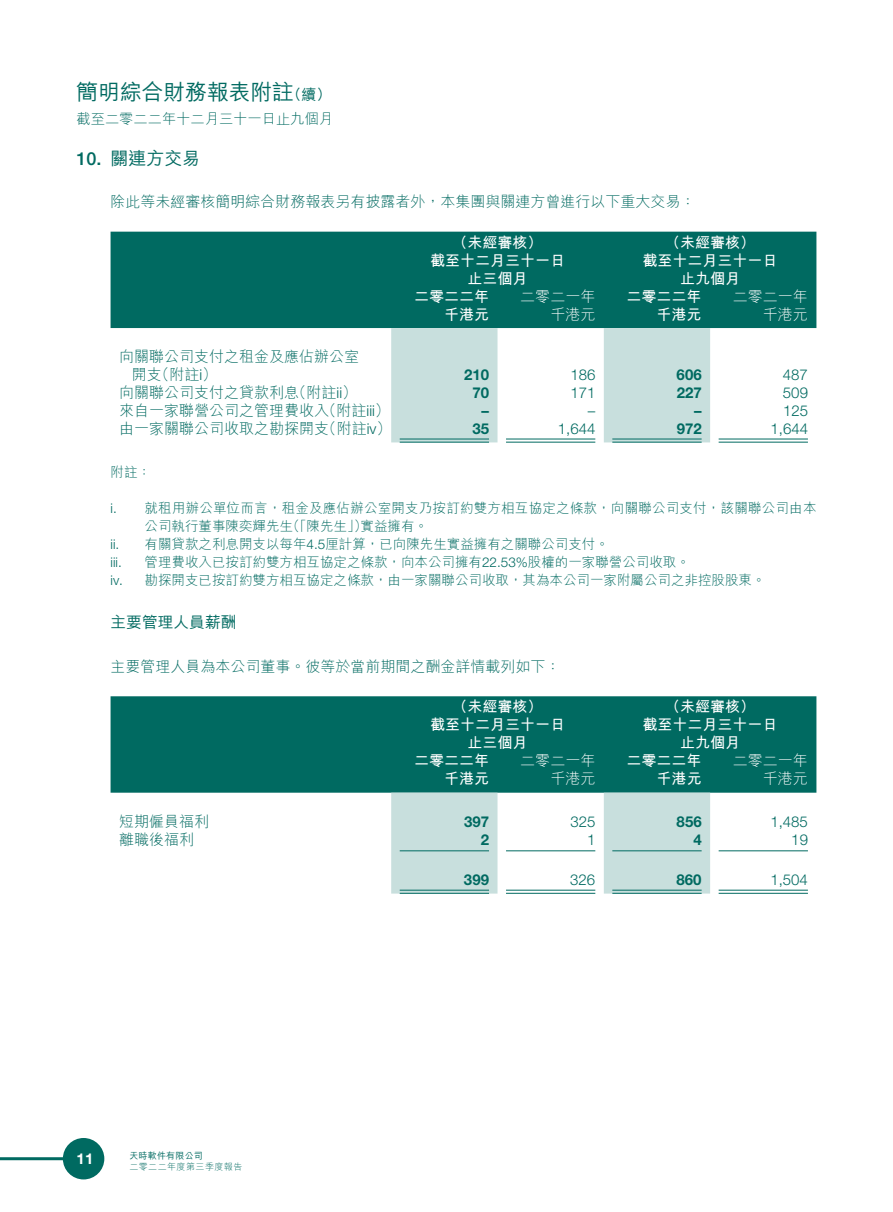
<style>
.page{position:relative;width:893px;height:1212px;background:#fff}
.page>*{position:absolute;margin:0;border:0;box-sizing:border-box;transform-origin:0 0}
.t1{font:500 21.75px "M Hei HK";color:#006a61}
.t2{font:500 18px "M Hei HK";color:#006a61}
.t3{font:500 18px "Helvetica Neue LT Std";color:#006a61}
.t4{font:500 15.75px "M Hei HK";color:#006a61}
.t5{font:300 15px "M Hei HK";color:#006a61}
.t6{font:700 15px/18px "M Hei HK";color:#fff;text-align:center}
.t7{font:300 15px "Helvetica Neue LT Std";color:#006a61}
.t8{font:300 15px "M Hei HK";color:#fff}
.t9{font:700 15px "Helvetica Neue LT Std";color:#006a61}
.t10{font:500 15px "M Hei HK";color:#006a61}
.t11{font:700 15px "Helvetica Neue LT Std";color:#fff}
.t12{font:300 14.25px "M Hei HK";color:#006a61}
.t13{font:300 13.5px/18px "M Hei HK";color:#006a61}
.t14{font:300 13.5px "Helvetica Neue LT Std";color:#006a61}
.t15{font:300 9px "M Hei HK";letter-spacing:.05em;color:#006a61}
.t16{font:500 9px "M Hei HK";letter-spacing:.025em;color:#006a61}
.s1{font-family:"Helvetica Neue LT Std"}
</style>
<div class="page">
<div style="left:63px;top:1138px;width:41px;height:41px;background:#006a61;border-radius:50%"></div>
<hr style="left:0;top:1157px;width:66px;height:3px;background:#006a61">
<div style="left:111px;top:232px;width:705px;height:96px;background:#006a61"></div>
<svg style="left:391px;top:328px;width:319px;height:114px"></svg>
<hr style="left:400px;top:439px;width:89px;height:1px;background:#006a61">
<hr style="left:400px;top:442px;width:89px;height:1px;background:#006a61">
<hr style="left:506px;top:439px;width:89px;height:1px;background:#006a61">
<hr style="left:506px;top:442px;width:89px;height:1px;background:#006a61">
<hr style="left:612px;top:439px;width:90px;height:1px;background:#006a61">
<hr style="left:612px;top:442px;width:90px;height:1px;background:#006a61">
<hr style="left:719px;top:439px;width:89px;height:1px;background:#006a61">
<hr style="left:719px;top:442px;width:89px;height:1px;background:#006a61">
<div style="left:111px;top:696px;width:705px;height:97px;background:#006a61"></div>
<svg style="left:391px;top:793px;width:319px;height:100px"></svg>
<hr style="left:400px;top:850px;width:89px;height:1px;background:#006a61">
<hr style="left:506px;top:850px;width:89px;height:1px;background:#006a61">
<hr style="left:612px;top:850px;width:90px;height:1px;background:#006a61">
<hr style="left:719px;top:850px;width:89px;height:1px;background:#006a61">
<hr style="left:400px;top:890px;width:89px;height:1px;background:#006a61">
<hr style="left:400px;top:893px;width:89px;height:1px;background:#006a61">
<hr style="left:506px;top:890px;width:89px;height:1px;background:#006a61">
<hr style="left:506px;top:893px;width:89px;height:1px;background:#006a61">
<hr style="left:612px;top:890px;width:90px;height:1px;background:#006a61">
<hr style="left:612px;top:893px;width:90px;height:1px;background:#006a61">
<hr style="left:719px;top:890px;width:89px;height:1px;background:#006a61">
<hr style="left:719px;top:893px;width:89px;height:1px;background:#006a61">
<h1 class="t1" style="left:77px;top:76px;width:219px">簡明綜合財務報表附註</h1>
<p class="t12" style="left:77px;top:112px;width:258px">截至二零二二年十二月三十一日止九個月</p>
<h2 class="t2" style="left:111px;top:145px;width:92px">關連方交易</h2>
<p class="t10" style="left:287px;top:84px;width:46px">（續(</p>
<h2 class="t3" style="left:77px;top:148px;width:27px">10.</h2>
<p class="t5" style="left:111px;top:194px;width:587px">除此等未經審核簡明綜合財務報表另有披露者外，本集團與關連方曾進行以下重大交易：</p>
<p class="t6" style="left:665px;top:232px;width:91px">（未經審核(</p>
<p class="t6" style="left:430px;top:232px;width:136px">（未經審核）<br>截至十二月三十一日止三個月</p>
<p class="t6" style="left:643px;top:250px;width:136px">截至十二月三十一日止九個月</p>
<p class="t8" style="left:733px;top:289px;width:77px">二零二一年</p>
<p class="t8" style="left:520px;top:289px;width:76px">二零二一年</p>
<p class="t6" style="left:414px;top:286px;width:76px">二零二二年</p>
<p class="t6" style="left:627px;top:286px;width:76px">二零二二年</p>
<p class="t6" style="left:444px;top:304px;width:46px">千港元</p>
<p class="t8" style="left:550px;top:307px;width:46px">千港元</p>
<p class="t6" style="left:657px;top:304px;width:46px">千港元</p>
<p class="t8" style="left:763px;top:307px;width:46px">千港元</p>
<p class="t5" style="left:119px;top:349px;width:241px">向關聯公司支付之租金及應佔辦公室</p>
<p class="t5" style="left:154px;top:367px;width:64px">（附註<span class="s1">i</span>(</p>
<p class="t5" style="left:132px;top:367px;width:31px">開支</p>
<p class="t9" style="left:464px;top:365px;width:27px">210</p>
<p class="t7" style="left:570px;top:366px;width:27px">186</p>
<p class="t9" style="left:677px;top:365px;width:27px">606</p>
<p class="t7" style="left:783px;top:366px;width:27px">487</p>
<p class="t5" style="left:119px;top:385px;width:181px">向關聯公司支付之貸款利息</p>
<p class="t5" style="left:292px;top:385px;width:67px">（附註<span class="s1">ii</span>(</p>
<p class="t9" style="left:472px;top:383px;width:18px">70</p>
<p class="t7" style="left:570px;top:384px;width:27px">171</p>
<p class="t9" style="left:677px;top:383px;width:27px">227</p>
<p class="t7" style="left:783px;top:384px;width:27px">509</p>
<p class="t5" style="left:322px;top:403px;width:70px">（附註<span class="s1">iii</span>(</p>
<p class="t5" style="left:119px;top:403px;width:211px">來自一家聯營公司之管理費收入</p>
<p class="t9" style="left:482px;top:401px;width:9px">–</p>
<p class="t7" style="left:588px;top:402px;width:9px">–</p>
<p class="t9" style="left:694px;top:401px;width:9px">–</p>
<p class="t7" style="left:783px;top:402px;width:27px">125</p>
<p class="t5" style="left:322px;top:421px;width:71px">（附註<span class="s1">iv</span>(</p>
<p class="t5" style="left:119px;top:421px;width:211px">由一家關聯公司收取之勘探開支</p>
<p class="t13" style="left:111px;top:463px;width:42px">附註：</p>
<p class="t13" style="left:145px;top:499px;width:673px">就租用辦公單位而言，租金及應佔辦公室開支乃按訂約雙方相互協定之條款，向關聯公司支付，該關聯公司由本</p>
<p class="t9" style="left:472px;top:419px;width:18px">35</p>
<p class="t9" style="left:677px;top:419px;width:27px">972</p>
<p class="t7" style="left:558px;top:420px;width:39px">1,644</p>
<p class="t7" style="left:770px;top:420px;width:39px">1,644</p>
<p class="t14" style="left:111px;top:500px;width:8px">.i</p>
<p class="t14" style="left:111px;top:536px;width:10px">.i i</p>
<p class="t14" style="left:111px;top:554px;width:13px">.iii</p>
<p class="t13" style="left:361px;top:517px;width:69px">實益擁有。</p>
<p class="t13" style="left:286px;top:517px;width:82px">（「陳先生」）</p>
<p class="t13" style="left:145px;top:517px;width:466px">公司執行董事陳奕輝先生<br>有關貸款之利息開支以每年<span class="s1">4.5</span>厘計算，已向陳先生實益擁有之關聯公司支付。</p>
<p class="t13" style="left:145px;top:553px;width:547px">管理費收入已按訂約雙方相互協定之條款，向本公司擁有<span class="s1">22.53%</span>股權的一家聯營公司收取。</p>
<p class="t13" style="left:145px;top:571px;width:622px">勘探開支已按訂約雙方相互協定之條款，由一家關聯公司收取，其為本公司一家附屬公司之非控股股東。</p>
<p class="t14" style="left:111px;top:572px;width:14px">iv.</p>
<p class="t4" style="left:111px;top:610px;width:127px">主要管理人員薪酬</p>
<p class="t5" style="left:111px;top:659px;width:451px">主要管理人員為本公司董事。彼等於當前期間之酬金詳情載列如下：</p>
<p class="t5" style="left:119px;top:813px;width:91px">短期僱員福利</p>
<p class="t5" style="left:119px;top:831px;width:76px">離職後福利</p>
<p class="t11" style="left:77px;top:1149px;width:19px">11</p>
<p class="t16" style="left:129px;top:1149px;width:75px">天時軟件有限公司</p>
<p class="t15" style="left:129px;top:1162px;width:114px">二零二二年度第三季度報告</p>
<p class="t6" style="left:430px;top:696px;width:136px">（未經審核）<br>截至十二月三十一日止三個月</p>
<p class="t6" style="left:414px;top:750px;width:76px">二零二二年</p>
<p class="t8" style="left:520px;top:753px;width:76px">二零二一年</p>
<p class="t6" style="left:665px;top:696px;width:91px">（未經審核(</p>
<p class="t6" style="left:643px;top:714px;width:136px">截至十二月三十一日止九個月</p>
<p class="t8" style="left:733px;top:753px;width:76px">二零二一年</p>
<p class="t6" style="left:627px;top:750px;width:76px">二零二二年</p>
<p class="t6" style="left:444px;top:768px;width:46px">千港元</p>
<p class="t8" style="left:550px;top:771px;width:46px">千港元</p>
<p class="t6" style="left:657px;top:768px;width:46px">千港元</p>
<p class="t8" style="left:763px;top:771px;width:46px">千港元</p>
<p class="t9" style="left:464px;top:812px;width:27px">397</p>
<p class="t7" style="left:570px;top:812px;width:27px">325</p>
<p class="t9" style="left:677px;top:812px;width:27px">856</p>
<p class="t7" style="left:770px;top:812px;width:39px">1,485</p>
<p class="t9" style="left:481px;top:830px;width:10px">2</p>
<p class="t7" style="left:587px;top:830px;width:10px">1</p>
<p class="t9" style="left:693px;top:830px;width:10px">4</p>
<p class="t7" style="left:791px;top:830px;width:18px">19</p>
<p class="t9" style="left:464px;top:871px;width:27px">399</p>
<p class="t7" style="left:570px;top:871px;width:27px">326</p>
<p class="t9" style="left:677px;top:871px;width:27px">860</p>
<p class="t7" style="left:770px;top:871px;width:39px">1,504</p>
</div>
